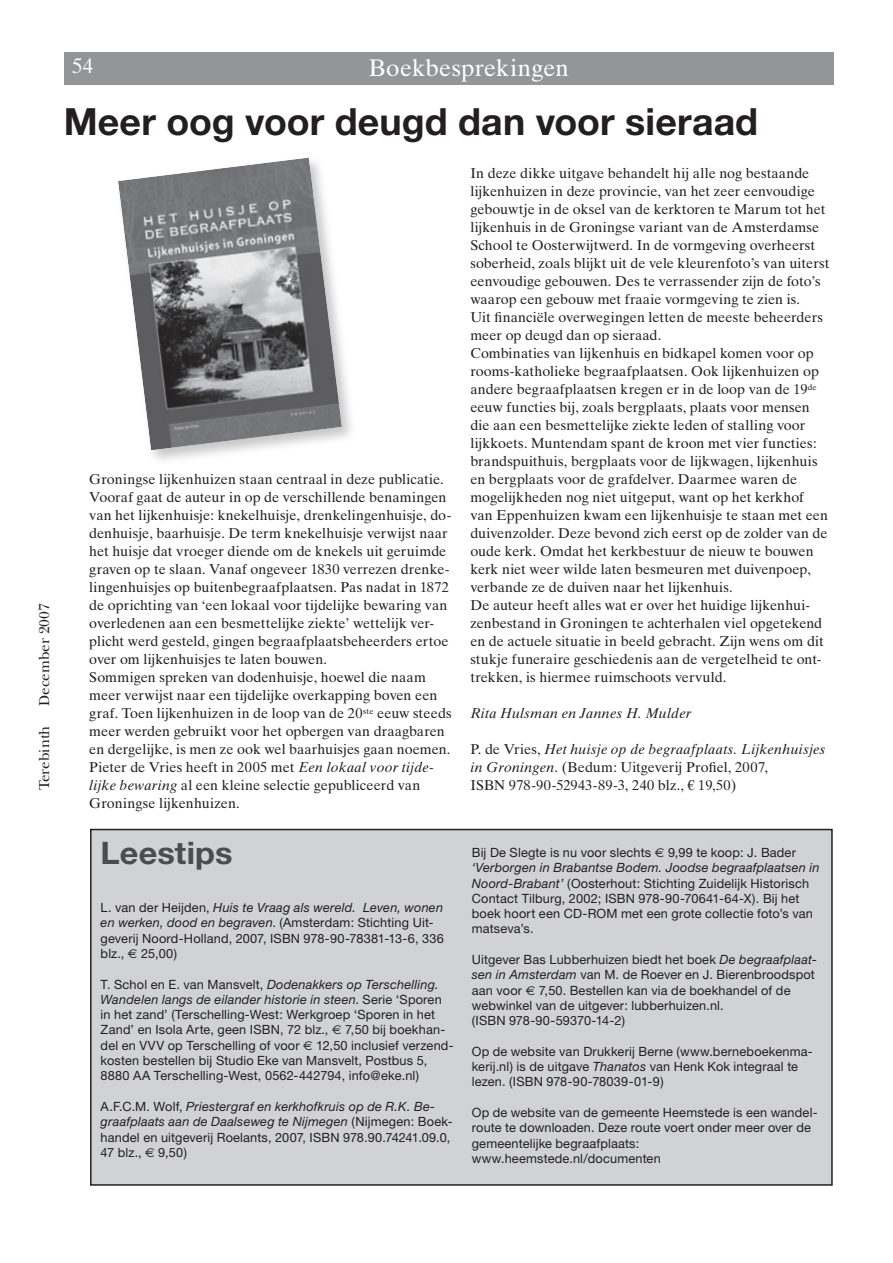
<style>
.page{position:relative;width:893px;height:1263px;background:#fff}
.page>*{position:absolute;margin:0;border:0;box-sizing:border-box;transform-origin:0 0}
.t1{font:700 37.5px "Helvetica Neue";color:#231f20}
.t2{font:700 31.05px "Helvetica Neue";letter-spacing:.005em;color:#4b4c4d;scale:1.04 1}
.t3{font:24px "Times Ten LT";letter-spacing:.01em;color:#fff}
.t4{font:21px "Times Ten LT";color:#fff}
.t5{font:15px "New Baskerville";color:#231f20}
.t6{font:14.25px/18px "Times Ten LT";color:#231f20}
.t7{font:italic 14.25px "Times Ten LT";letter-spacing:.02em;color:#231f20}
.t8{font:12.75px/15.3px "Helvetica Neue";letter-spacing:.015em;color:#231f20}
.s1{font-style:italic}
.s2{font-family:"Euro Sans"}
</style>
<div class="page">
<div style="left:64px;top:52px;width:769px;height:33px;background:#939598"></div>
<div style="left:91px;top:829px;width:741px;height:356px;background:#d1d2d4"></div>
<div style="left:90px;top:829px;width:743px;height:357px;border:2px solid #231f20"></div>
<div style="left:114px;top:154px;width:245px;height:313px;background:#231f20;opacity:.25"></div>
<img style="left:118px;top:158px;width:224px;height:292px">
<p class="t5" style="left:36px;top:706px;width:104px;rotate:-90deg">December 2007</p>
<p class="t5" style="left:36px;top:790px;width:66px;rotate:-90deg">Terebinth</p>
<h3 class="t4" style="left:72px;top:53px;width:22px">54</h3>
<h3 class="t3" style="left:369px;top:54px;width:202px">Boekbesprekingen</h3>
<h1 class="t1" style="left:64px;top:98px;width:696px">Meer oog voor deugd dan voor sieraad</h1>
<p class="t6" style="left:89px;top:470px;width:364px">Groningse lijkenhuizen staan centraal in deze publicatie.<br>Vooraf gaat de auteur in op de verschillende benamingen van het lijkenhuisje: knekelhuisje, drenkelingenhuisje, do&shy;denhuisje, baarhuisje. De term knekelhuisje verwijst naar het huisje dat vroeger diende om de knekels uit geruimde graven op te slaan. Vanaf ongeveer 1830 verrezen drenke&shy;lingenhuisjes op buitenbegraafplaatsen. Pas nadat in 1872 de oprichting van ‘een lokaal voor tijdelijke bewaring van overledenen aan een besmettelijke ziekte’ wettelijk ver&shy;plicht werd gesteld, gingen begraafplaatsbeheerders ertoe over om lijkenhuisjes te laten bouwen.<br>Sommigen spreken van dodenhuisje, hoewel die naam meer verwijst naar een tijdelijke overkapping boven een graf. Toen lijkenhuizen in de loop van de 20<sup>ste</sup> eeuw steeds meer werden gebruikt voor het opbergen van draagbaren en dergelijke, is men ze ook wel baarhuisjes gaan noemen.<br>Pieter de Vries heeft in 2005 met <span class="s1">Een lokaal voor tijde&shy;lijke bewaring</span> al een kleine selectie gepubliceerd van Groningse lijkenhuizen.</p>
<h2 class="t2" style="left:101px;top:834px;width:128px">Leestips</h2>
<p class="t8" style="left:101px;top:900px;width:345px">L. van der Heijden, <span class="s1">Huis te Vraag als wereld. Leven, wonen en werken, dood en begraven</span>. (Amsterdam: Stichting Uit&shy;geverij Noord-Holland, 2007, ISBN 978-90-78381-13-6, 336 blz., <span class="s2">€</span> 25,00)</p>
<p class="t8" style="left:101px;top:976px;width:355px">T. Schol en E. van Mansvelt, <span class="s1">Dodenakkers op Terschelling.<br>Wandelen langs de eilander historie in steen</span>. Serie ‘Sporen in het zand’ (Terschelling-West: Werkgroep ‘Sporen in het Zand’ en Isola Arte, geen ISBN, 72 blz., <span class="s2">€</span> 7,50 bij boekhan&shy;del en VVV op Terschelling of voor <span class="s2">€</span> 12,50 inclusief verzend&shy;kosten bestellen bij Studio Eke van Mansvelt, Postbus 5, 8880 AA Terschelling-West, 0562-442794, info@eke.nl)</p>
<p class="t8" style="left:101px;top:1098px;width:354px">A.F.C.M. Wolf, <span class="s1">Priestergraf en kerkhofkruis op de R.K. Be&shy;graafplaats aan de Daalseweg te Nijmegen</span> (Nijmegen: Boek&shy;handel en uitgeverij Roelants, 2007, ISBN 978.90.74241.09.0, 47 blz., <span class="s2">€</span> 9,50)</p>
<p class="t6" style="left:470px;top:164px;width:361px">In deze dikke uitgave behandelt hij alle nog bestaande lijkenhuizen in deze provincie, van het zeer eenvoudige gebouwtje in de oksel van de kerktoren te Marum tot het lijkenhuis in de Groningse variant van de Amsterdamse School te Oosterwijtwerd. In de vormgeving overheerst soberheid, zoals blijkt uit de vele kleurenfoto’s van uiterst eenvoudige gebouwen. Des te verrassender zijn de foto’s waarop een gebouw met fraaie vormgeving te zien is.<br>Uit financiële overwegingen letten de meeste beheerders meer op deugd dan op sieraad.<br>Combinaties van lijkenhuis en bidkapel komen voor op rooms-katholieke begraafplaatsen. Ook lijkenhuizen op andere begraafplaatsen kregen er in de loop van de 19<sup>de </sup>eeuw functies bij, zoals bergplaats, plaats voor mensen die aan een besmettelijke ziekte leden of stalling voor lijkkoets. Muntendam spant de kroon met vier functies: brandspuithuis, bergplaats voor de lijkwagen, lijkenhuis en bergplaats voor de grafdelver. Daarmee waren de mogelijkheden nog niet uitgeput, want op het kerkhof van Eppenhuizen kwam een lijkenhuisje te staan met een duivenzolder. Deze bevond zich eerst op de zolder van de oude kerk. Omdat het kerkbestuur de nieuw te bouwen kerk niet weer wilde laten besmeuren met duivenpoep, verbande ze de duiven naar het lijkenhuis.<br>De auteur heeft alles wat er over het huidige lijkenhui&shy;zenbestand in Groningen te achterhalen viel opgetekend en de actuele situatie in beeld gebracht. Zijn wens om dit stukje funeraire geschiedenis aan de vergetelheid te ont&shy;trekken, is hiermee ruimschoots vervuld.</p>
<p class="t7" style="left:470px;top:705px;width:223px">Rita Hulsman en Jannes H. Mulder</p>
<p class="t6" style="left:470px;top:740px;width:357px">P. de Vries, <span class="s1">Het huisje op de begraafplaats. Lijkenhuisjes in Groningen</span>. (Bedum: Uitgeverij Profiel, 2007,<br>ISBN 978-90-52943-89-3, 240 blz., € 19,50)</p>
<p class="t8" style="left:472px;top:844px;width:349px">Bij De Slegte is nu voor slechts <span class="s2">€</span> 9,99 te koop: J. Bader <span class="s1">‘Verborgen in Brabantse Bodem. Joodse begraafplaatsen in Noord-Brabant’</span> (Oosterhout: Stichting Zuidelijk Historisch Contact Tilburg, 2002; ISBN 978-90-70641-64-X). Bij het boek hoort een CD-ROM met een grote collectie foto’s van matseva’s.</p>
<p class="t8" style="left:472px;top:952px;width:347px">Uitgever Bas Lubberhuizen biedt het boek <span class="s1">De begraafplaat&shy;sen in Amsterdam</span> van M. de Roever en J. Bierenbroodspot aan voor <span class="s2">€</span> 7,50. Bestellen kan via de boekhandel of de webwinkel van de uitgever: lubberhuizen.nl.<br>(ISBN 978-90-59370-14-2)</p>
<p class="t8" style="left:472px;top:1043px;width:342px">Op de website van Drukkerij Berne (www.berneboekenma&shy;kerij.nl) is de uitgave <span class="s1">Thanatos</span> van Henk Kok integraal te lezen. (ISBN 978-90-78039-01-9)</p>
<p class="t8" style="left:472px;top:1105px;width:347px">Op de website van de gemeente Heemstede is een wandel&shy;route te downloaden. Deze route voert onder meer over de gemeentelijke begraafplaats: www.heemstede.nl/documenten</p>
</div>
